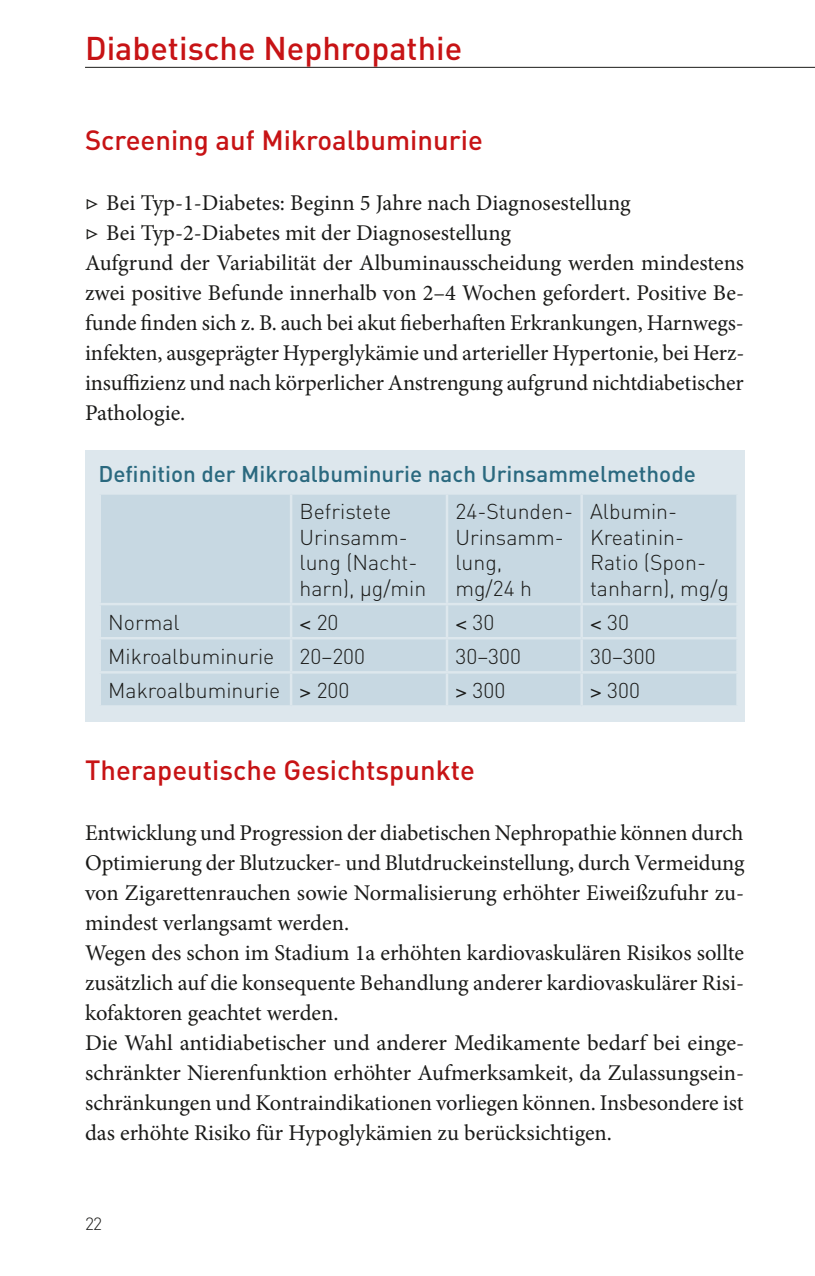
<style>
.page{position:relative;width:815px;height:1276px;background:#fff}
.page>*{position:absolute;margin:0;border:0;box-sizing:border-box;transform-origin:0 0}
.t1{font:500 32.5px "DIN";color:#c71315}
.t2{font:500 27.5px "DIN";color:#c71315}
.t3{font:22.5px/30px "Minion Pro";letter-spacing:-.005em;color:#1a1a18}
.t4{font:500 22.5px "DIN";color:#2a697f}
.t5{font:300 21.25px/25.5px "DIN";color:#1a1a18}
.t6{font:300 17.5px "DIN";color:#1a1a18}
</style>
<div class="page">
<hr style="left:85px;top:67px;width:730px;height:1px;background:#1a1a18">
<div style="left:85px;top:450px;width:659px;height:271px;background:#dde7ed"></div>
<div style="left:101px;top:495px;width:635px;height:210px;background:#c7d8e2"></div>
<hr style="left:290px;top:495px;width:2px;height:108px;background:#dde7ed">
<hr style="left:446px;top:495px;width:2px;height:108px;background:#dde7ed">
<hr style="left:580px;top:495px;width:3px;height:108px;background:#dde7ed">
<hr style="left:99px;top:603px;width:192px;height:2px;background:#dde7ed">
<hr style="left:291px;top:603px;width:156px;height:2px;background:#dde7ed">
<hr style="left:290px;top:605px;width:2px;height:32px;background:#dde7ed">
<hr style="left:447px;top:603px;width:135px;height:2px;background:#dde7ed">
<hr style="left:446px;top:605px;width:2px;height:32px;background:#dde7ed">
<hr style="left:582px;top:603px;width:157px;height:2px;background:#dde7ed">
<hr style="left:580px;top:605px;width:3px;height:32px;background:#dde7ed">
<hr style="left:99px;top:637px;width:192px;height:2px;background:#dde7ed">
<hr style="left:291px;top:637px;width:156px;height:2px;background:#dde7ed">
<hr style="left:290px;top:639px;width:2px;height:32px;background:#dde7ed">
<hr style="left:447px;top:637px;width:135px;height:2px;background:#dde7ed">
<hr style="left:446px;top:639px;width:2px;height:32px;background:#dde7ed">
<hr style="left:582px;top:637px;width:157px;height:2px;background:#dde7ed">
<hr style="left:580px;top:639px;width:3px;height:32px;background:#dde7ed">
<hr style="left:99px;top:671px;width:192px;height:2px;background:#dde7ed">
<hr style="left:291px;top:671px;width:156px;height:2px;background:#dde7ed">
<hr style="left:290px;top:673px;width:2px;height:32px;background:#dde7ed">
<hr style="left:447px;top:671px;width:135px;height:2px;background:#dde7ed">
<hr style="left:446px;top:673px;width:2px;height:32px;background:#dde7ed">
<hr style="left:582px;top:671px;width:157px;height:2px;background:#dde7ed">
<hr style="left:580px;top:673px;width:3px;height:32px;background:#dde7ed">
<svg style="left:301px;top:620px;width:9px;height:9px"></svg>
<svg style="left:457px;top:620px;width:9px;height:9px"></svg>
<svg style="left:591px;top:620px;width:10px;height:9px"></svg>
<svg style="left:301px;top:688px;width:9px;height:9px"></svg>
<svg style="left:457px;top:688px;width:9px;height:9px"></svg>
<svg style="left:591px;top:688px;width:10px;height:9px"></svg>
<h1 class="t1" style="left:85px;top:27px;width:379px">Diabetische Nephropathie</h1>
<p class="t2" style="left:85px;top:122px;width:399px">Screening auf Mikroalbuminurie</p>
<p class="t3" style="left:85px;top:188px;width:661px">▷ Bei Typ-1-Diabetes: Beginn 5 Jahre nach Diagnosestellung<br>▷ Bei Typ-2-Diabetes mit der Diagnosestellung<br>Aufgrund der Variabilität der Albuminausscheidung werden mindestens zwei positive Befunde innerhalb von 2–4 Wochen gefordert. Positive Be&shy;funde finden sich z. B. auch bei akut fieberhaften Erkrankungen, Harnwegs&shy;infekten, ausgeprägter Hyperglykämie und arterieller Hypertonie, bei Herz&shy;insuffizienz und nach körperlicher Anstrengung aufgrund nichtdiabetischer Pathologie.</p>
<p class="t4" style="left:99px;top:460px;width:599px">Definition der Mikroalbuminurie nach Urinsammelmethode</p>
<p class="t5" style="left:300px;top:498px;width:128px">Befristete<br>Urinsamm&shy;lung (Nacht&shy;harn), µg/min</p>
<p class="t5" style="left:456px;top:498px;width:119px">24-Stunden-<br>Urinsamm&shy;lung,<br>mg/24 h</p>
<p class="t5" style="left:590px;top:498px;width:140px">Albumin-<br>Kreatinin-<br>Ratio (Spon&shy;tanharn), mg/g</p>
<p class="t5" style="left:108px;top:609px;width:73px">Normal</p>
<p class="t5" style="left:317px;top:609px;width:23px">20</p>
<p class="t5" style="left:473px;top:609px;width:23px">30</p>
<p class="t5" style="left:607px;top:609px;width:23px">30</p>
<p class="t5" style="left:108px;top:643px;width:258px">Mikroalbuminurie 20–200</p>
<p class="t5" style="left:456px;top:643px;width:67px">30–300</p>
<p class="t5" style="left:590px;top:643px;width:67px">30–300</p>
<p class="t5" style="left:108px;top:677px;width:174px">Makroalbuminurie</p>
<p class="t5" style="left:317px;top:677px;width:34px">200</p>
<p class="t5" style="left:473px;top:677px;width:34px">300</p>
<p class="t5" style="left:607px;top:677px;width:34px">300</p>
<p class="t2" style="left:85px;top:752px;width:391px">Therapeutische Gesichtspunkte</p>
<p class="t3" style="left:85px;top:818px;width:661px">Entwicklung und Progression der diabetischen Nephropathie können durch Optimierung der Blutzucker- und Blutdruckeinstellung, durch Vermeidung von Zigarettenrauchen sowie Normalisierung erhöhter Eiweißzufuhr zu&shy;mindest verlangsamt werden.<br>Wegen des schon im Stadium 1a erhöhten kardiovaskulären Risikos sollte zusätzlich auf die konsequente Behandlung anderer kardiovaskulärer Risi&shy;kofaktoren geachtet werden.<br>Die Wahl antidiabetischer und anderer Medikamente bedarf bei einge&shy;schränkter Nierenfunktion erhöhter Aufmerksamkeit, da Zulassungsein&shy;schränkungen und Kontraindikationen vorliegen können. Insbesondere ist das erhöhte Risiko für Hypoglykämien zu berücksichtigen.</p>
<p class="t6" style="left:85px;top:1213px;width:19px">22</p>
</div>
